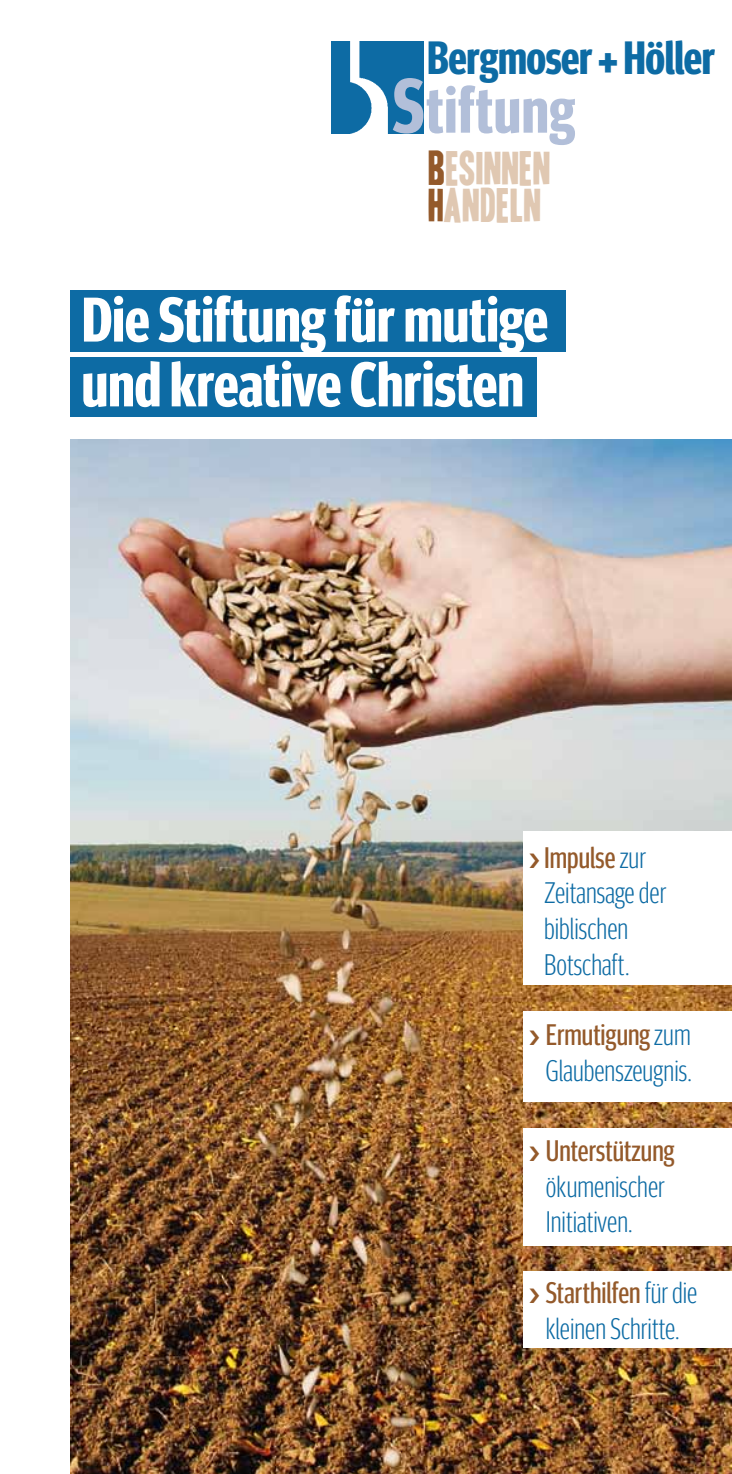
<style>
.page{position:relative;width:732px;height:1474px;background:#fff}
.page>*{position:absolute;margin:0;border:0;box-sizing:border-box;transform-origin:0 0}
.t1{font:700 64.58px "Meta Headline Comp OT";letter-spacing:.01em;color:#b2bfd9}
.t2{font:700 63px/64.8px "Meta Headline Comp OT";color:#fff}
.t3{font:700 46.73px "Meta Headline Comp OT";letter-spacing:-.01em;color:#0d6ba4}
.t4{font:42.52px/36.9px "Vivela Rivoluzione Vivela Rivoluz";letter-spacing:.01em;color:#e0c8b2}
.t5{font:300 29.75px/35.7px "Meta Headline Comp OT";color:#0d6ba4}
.t6{font:29.75px "Meta Headline Comp OT";color:#945a2b}
.s1{font-size:77px}
.s2{color:#945a2b}
.s3{font-weight:400;color:#945a2b}
</style>
<div class="page">
<img style="left:70px;top:439px;width:662px;height:1034px">
<div style="left:522px;top:831px;width:209px;height:154px;background:#fff"></div>
<div style="left:522px;top:1128px;width:209px;height:117px;background:#fff"></div>
<div style="left:522px;top:1011px;width:209px;height:91px;background:#fff"></div>
<div style="left:522px;top:1271px;width:209px;height:76px;background:#fff"></div>
<div style="left:70px;top:290px;width:496px;height:61px;background:#0d6ba4"></div>
<div style="left:70px;top:358px;width:467px;height:59px;background:#0d6ba4"></div>
<img style="left:331px;top:41px;width:92px;height:92px">
<h3 class="t3" style="left:427px;top:30px;width:290px">Bergmoser + Höller</h3>
<h1 class="t1" style="left:392px;top:71px;width:184px"><span class="s1">S</span>tiftung</h1>
<h3 class="t4" style="left:429px;top:151px;width:123px"><span class="s2">B</span>ESINNEN<br><span class="s2">H</span>ANDELN</h3>
<h2 class="t2" style="left:82px;top:286px;width:468px">Die Stiftung für mutige und kreative Christen</h2>
<p class="t5" style="left:544px;top:838px;width:124px"><span class="s3">Impulse</span> zur<br>Zeitansage der biblischen<br>Botschaft.</p>
<p class="t5" style="left:546px;top:1016px;width:148px"><span class="s3">Ermutigung</span>zum<br>Glaubenszeugnis.</p>
<p class="t6" style="left:546px;top:1132px;width:130px">Unterstützung</p>
<p class="t5" style="left:546px;top:1167px;width:120px">ökumenischer<br>Initiativen.</p>
<p class="t5" style="left:546px;top:1274px;width:153px"><span class="s3">Starthilfen</span> für die kleinen Schritte.</p>
</div>
